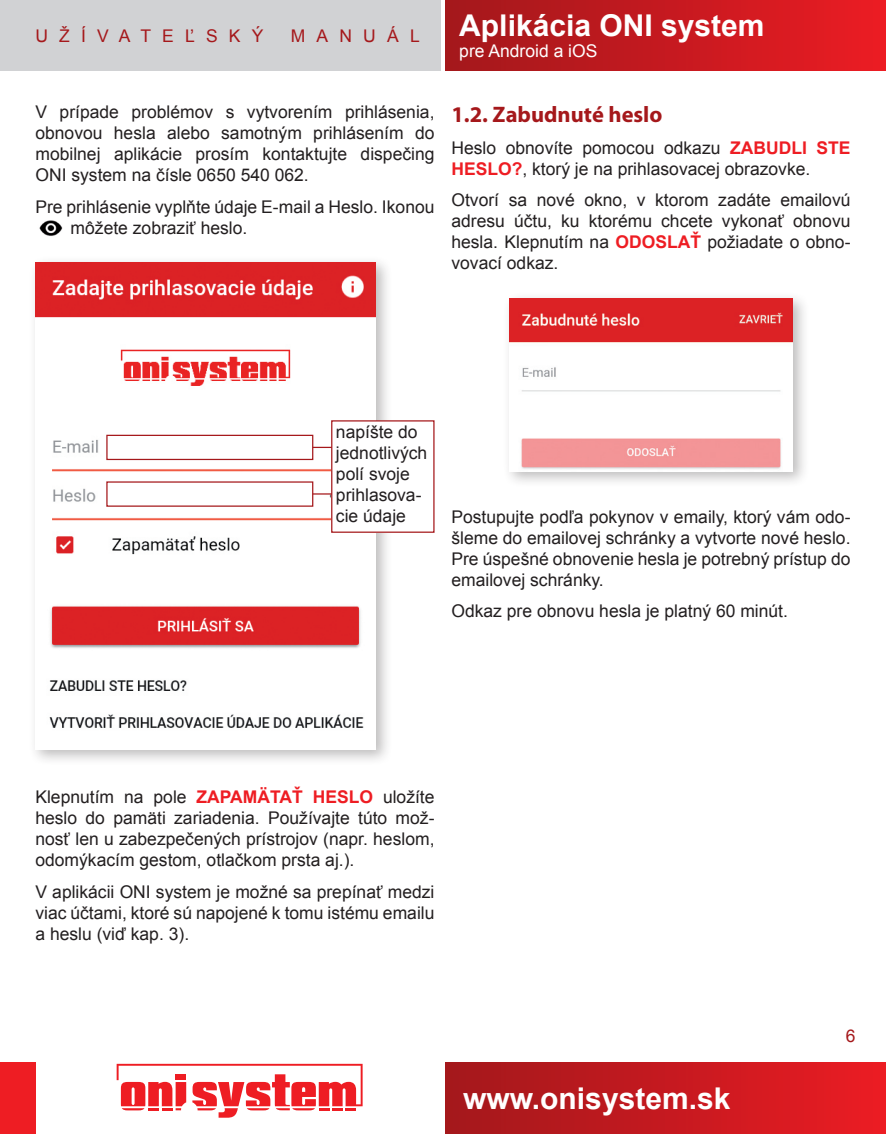
<style>
.page{position:relative;width:886px;height:1134px;background:#fff}
.page>*{position:absolute;margin:0;border:0;box-sizing:border-box;transform-origin:0 0}
.t1{font:700 30px "Arial";color:#fff}
.t2{font:700 22.5px "Myriad Pro";color:#a5181b}
.t3{font:17.5px/21px "Arial";color:#231f20;text-align:justify}
.t4{font:17.5px "Arial";letter-spacing:.64em;color:#a5181b}
.t5{font:17.5px "Arial";color:#fff}
.s1{font-weight:700;color:#ee1d23}
</style>
<div class="page">
<div style="left:29px;top:255px;width:364px;height:511px;background:#231f20;opacity:.3"></div>
<img style="left:35px;top:262px;width:341px;height:487px">
<img style="left:39px;top:220px;width:24px;height:16px">
<div style="left:503px;top:292px;width:307px;height:196px;background:#231f20;opacity:.3"></div>
<img style="left:509px;top:299px;width:284px;height:172px">
<div style="left:0;top:0;width:441px;height:71px;background:#d1d2d4"></div>
<div style="left:445px;top:0;width:441px;height:71px;background:linear-gradient(to right,#a2181c,#eb1c23)"></div>
<div style="left:106px;top:435px;width:207px;height:25px;background:#fff;border:1px solid #a5181b"></div>
<div style="left:106px;top:481px;width:207px;height:26px;background:#fff;border:1px solid #a5181b"></div>
<div style="left:332px;top:421px;width:102px;height:111px;background:#fff"></div>
<div style="left:331px;top:420px;width:103px;height:113px;border:1px solid #a5181b"></div>
<svg style="left:313px;top:447px;width:19px;height:1px"></svg>
<svg style="left:313px;top:493px;width:19px;height:2px"></svg>
<div style="left:445px;top:1063px;width:441px;height:71px;background:linear-gradient(to right,#a2181c,#eb1c23)"></div>
<div style="left:0;top:1063px;width:35px;height:71px;background:#ee1d23"></div>
<svg style="left:117px;top:1064px;width:246px;height:54px"></svg>
<p class="t4" style="left:35px;top:24px;width:230px">UŽÍVATEĽSKÝ</p>
<p class="t4" style="left:291px;top:24px;width:130px">MANUÁL</p>
<h1 class="t1" style="left:459px;top:6px;width:307px">Aplikácia ONI system</h1>
<p class="t5" style="left:459px;top:39px;width:140px">pre Android a iOS</p>
<p class="t3" style="left:35px;top:102px;width:401px">V prípade problémov s vytvorením prihlásenia, obnovou hesla alebo samotným prihlásením do mobilnej aplikácie prosím kontaktujte dispečing ONI system na čísle 0650 540 062.</p>
<p class="t3" style="left:71px;top:196px;width:365px;text-indent:-35px">Pre prihlásenie vyplňte údaje E-mail a Heslo. Ikonou môžete zobraziť heslo.</p>
<p class="t2" style="left:451px;top:100px;width:213px">1.2. Zabudnuté heslo</p>
<p class="t3" style="left:451px;top:137px;width:401px">Heslo obnovíte pomocou odkazu <span class="s1">ZABUDLI STE<br>HESLO?</span>, ktorý je na prihlasovacej obrazovke.</p>
<p class="t3" style="left:451px;top:190px;width:401px">Otvorí sa nové okno, v ktorom zadáte emailovú adresu účtu, ku ktorému chcete vykonať obnovu hesla. Klepnutím na <span class="s1">ODOSLAŤ</span> požiadate o obno&shy;vovací odkaz.</p>
<p class="t3" style="left:336px;top:421px;width:93px;text-align:left">napíšte do jednotlivých polí svoje prihlasova&shy;cie údaje</p>
<p class="t3" style="left:451px;top:506px;width:401px">Postupujte podľa pokynov v emaily, ktorý vám odo&shy;šleme do emailovej schránky a vytvorte nové heslo.<br>Pre úspešné obnovenie hesla je potrebný prístup do emailovej schránky.</p>
<p class="t3" style="left:451px;top:601px;width:338px">Odkaz pre obnovu hesla je platný 60 minút.</p>
<p class="t3" style="left:35px;top:787px;width:401px">Klepnutím na pole <span class="s1">ZAPAMÄTAŤ HESLO</span> uložíte heslo do pamäti zariadenia. Používajte túto mož&shy;nosť len u zabezpečených prístrojov (napr. heslom, odomýkacím gestom, otlačkom prsta aj.).</p>
<p class="t3" style="left:35px;top:881px;width:401px">V aplikácii ONI system je možné sa prepínať medzi viac účtami, ktoré sú napojené k tomu istému emailu a heslu (viď kap. 3).</p>
<h1 class="t1" style="left:463px;top:1079px;width:269px">www.onisystem.sk</h1>
<p class="t4" style="left:846px;top:1024px;width:11px">6</p>
</div>
